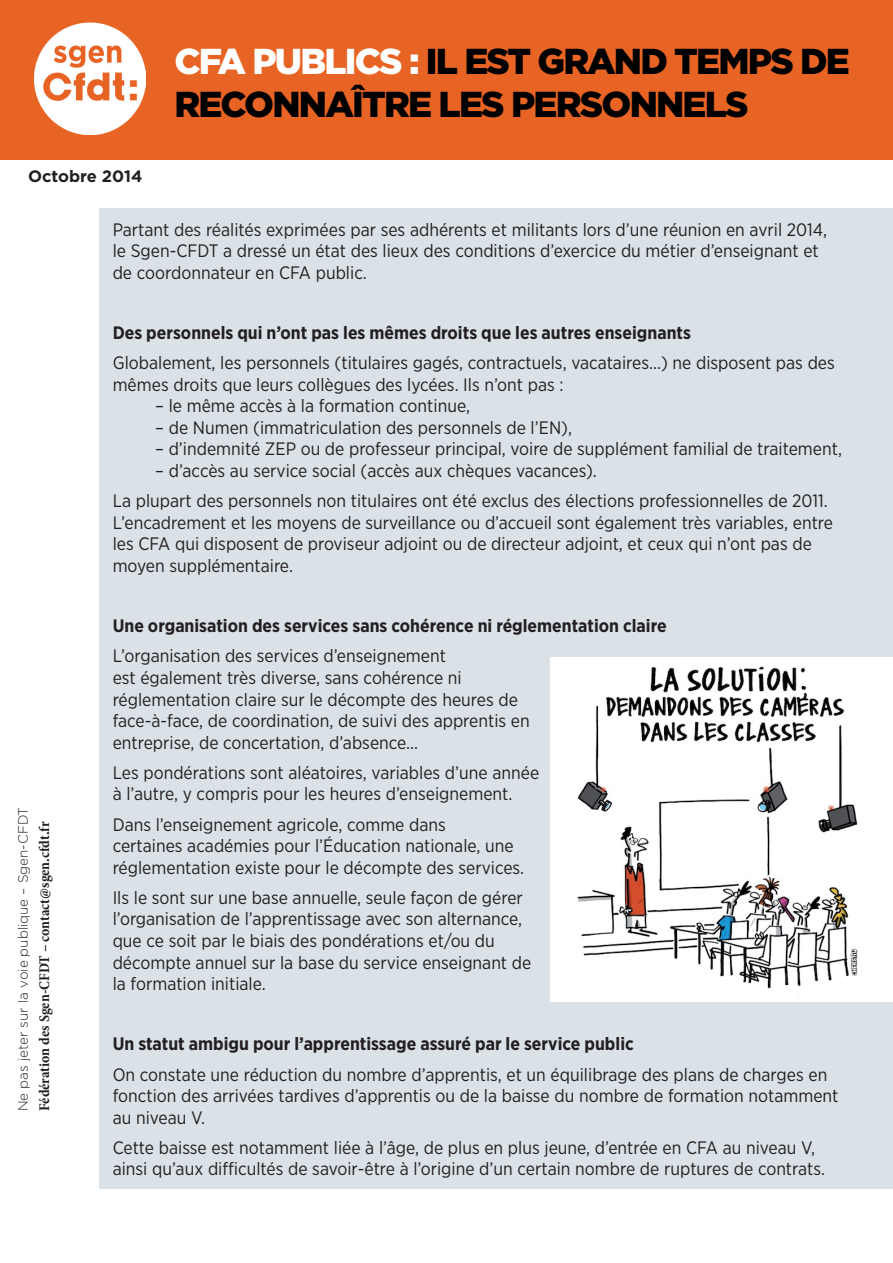
<style>
.page{position:relative;width:893px;height:1263px;background:#fff}
.page>*{position:absolute;margin:0;border:0;box-sizing:border-box;transform-origin:0 0}
.t1{font:900 36px/43.2px "Gotham";letter-spacing:-.05em;color:#000}
.t2{font:18px/21.6px "Gotham Narrow";color:#231f20}
.t3{font:700 18px "Gotham Narrow";color:#231f20}
.t4{font:700 16.5px "Gotham";color:#231f20}
.t5{font:700 condensed 15px "Minion Pro";color:#231f20}
.t6{font:300 13.5px "Gotham";color:#231f20}
.s1{color:#fff}
</style>
<div class="page">
<div style="left:0;top:0;width:893px;height:159px;background:#e86424"></div>
<div style="left:100px;top:208px;width:793px;height:980px;background:#dae2e7"></div>
<img style="left:34px;top:22px;width:112px;height:112px">
<img style="left:551px;top:657px;width:342px;height:344px">
<p class="t4" style="left:28px;top:165px;width:116px">Octobre 2014</p>
<h1 class="t1" style="left:174px;top:39px;width:677px"><span class="s1">CFA PUBLICS :</span> IL EST GRAND TEMPS DE<br>RECONNAÎTRE LES PERSONNELS</h1>
<p class="t2" style="left:113px;top:218px;width:716px">Partant des réalités exprimées par ses adhérents et militants lors d’une réunion en avril 2014, le Sgen-CFDT a dressé un état des lieux des conditions d’exercice du métier d’enseignant et de coordonnateur en CFA public.</p>
<p class="t6" style="left:14px;top:1111px;width:306px;rotate:-90deg">Ne pas jeter sur la voie publique – Sgen-CFDT</p>
<p class="t5" style="left:34px;top:1111px;width:292px;rotate:-90deg">Fédération des Sgen-CFDT – contact@sgen.cfdt.fr</p>
<p class="t3" style="left:113px;top:321px;width:580px">Des personnels qui n’ont pas les mêmes droits que les autres enseignants</p>
<p class="t2" style="left:113px;top:352px;width:724px">Globalement, les personnels (titulaires gagés, contractuels, vacataires...) ne disposent pas des mêmes droits que leurs collègues des lycées. Ils n’ont pas :</p>
<p class="t2" style="left:155px;top:395px;width:316px">– le même accès à la formation continue,</p>
<p class="t2" style="left:155px;top:416px;width:418px">– de Numen (immatriculation des personnels de l’EN),</p>
<p class="t2" style="left:155px;top:438px;width:688px">– d’indemnité ZEP ou de professeur principal, voire de supplément familial de traitement,</p>
<p class="t2" style="left:113px;top:455px;width:717px;line-height:30.2px;text-indent:43px">– d’accès au service social (accès aux chèques vacances).<br>La plupart des personnels non titulaires ont été exclus des élections professionnelles de 2011.</p>
<p class="t2" style="left:113px;top:511px;width:722px">L’encadrement et les moyens de surveillance ou d’accueil sont également très variables, entre les CFA qui disposent de proviseur adjoint ou de directeur adjoint, et ceux qui n’ont pas de moyen supplémentaire.</p>
<p class="t3" style="left:113px;top:614px;width:555px">Une organisation des services sans cohérence ni réglementation claire</p>
<p class="t2" style="left:113px;top:645px;width:419px">L’organisation des services d’enseignement<br>est également très diverse, sans cohérence ni réglementation claire sur le décompte des heures de face-à-face, de coordination, de suivi des apprentis en entreprise, de concertation, d’absence...</p>
<p class="t2" style="left:113px;top:761px;width:428px">Les pondérations sont aléatoires, variables d’une année à l’autre, y compris pour les heures d’enseignement.</p>
<p class="t2" style="left:113px;top:813px;width:413px">Dans l’enseignement agricole, comme dans<br>certaines académies pour l’Éducation nationale, une réglementation existe pour le décompte des services.</p>
<p class="t2" style="left:113px;top:886px;width:420px">Ils le sont sur une base annuelle, seule façon de gérer l’organisation de l’apprentissage avec son alternance, que ce soit par le biais des pondérations et/ou du décompte annuel sur la base du service enseignant de la formation initiale.</p>
<p class="t3" style="left:113px;top:1032px;width:523px">Un statut ambigu pour l’apprentissage assuré par le service public</p>
<p class="t2" style="left:113px;top:1063px;width:727px">On constate une réduction du nombre d’apprentis, et un équilibrage des plans de charges en fonction des arrivées tardives d’apprentis ou de la baisse du nombre de formation notamment au niveau V.</p>
<p class="t2" style="left:113px;top:1136px;width:714px">Cette baisse est notamment liée à l’âge, de plus en plus jeune, d’entrée en CFA au niveau V, ainsi qu’aux difficultés de savoir-être à l’origine d’un certain nombre de ruptures de contrats.</p>
</div>
